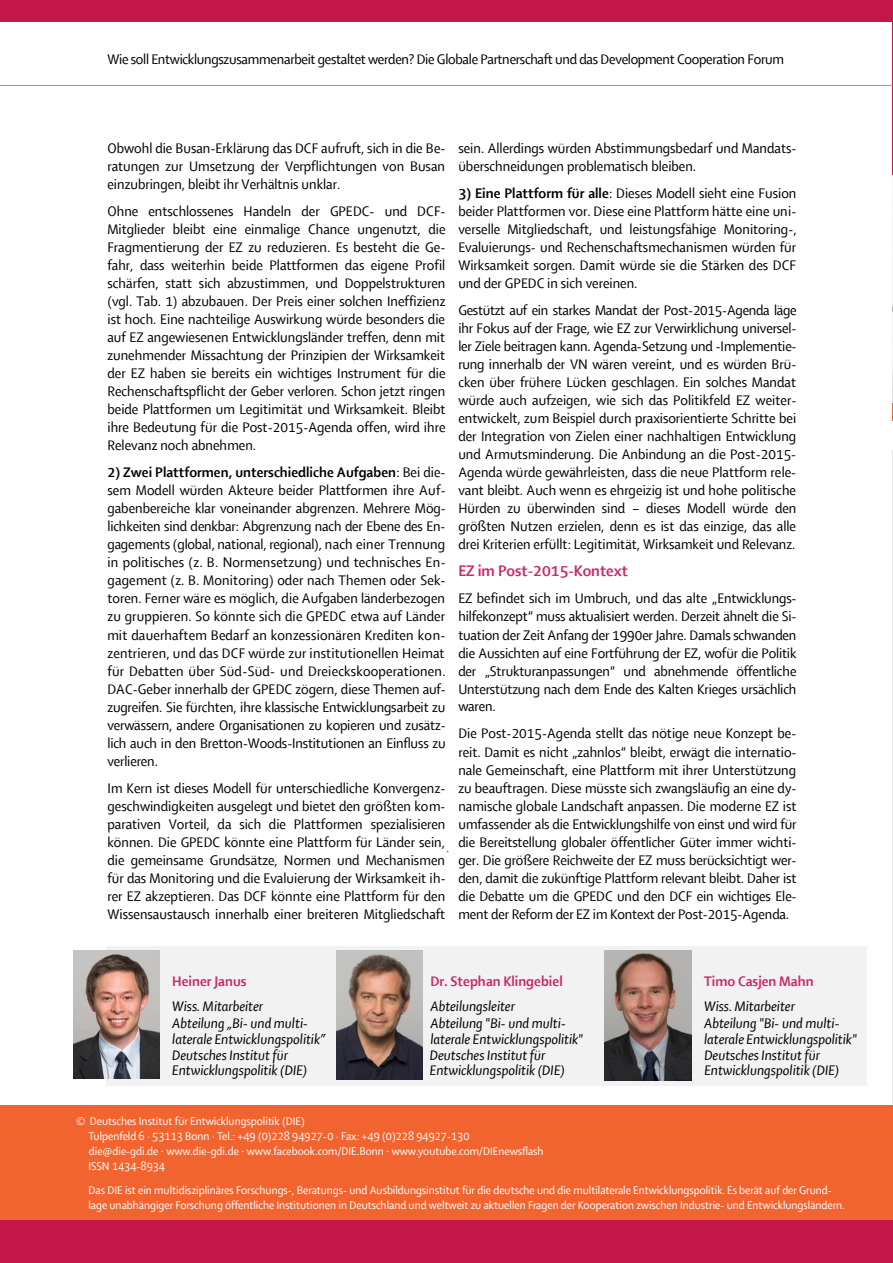
<style>
.page{position:relative;width:893px;height:1263px;background:#fff}
.page>*{position:absolute;margin:0;border:0;box-sizing:border-box;transform-origin:0 0}
.t1{font:700 16.5px "Shaker R";color:#c92967}
.t2{font:15px/18px "Shaker R";color:#000;text-align:justify}
.t3{font:italic 15px/15.9px "Shaker R";color:#000}
.t4{font:15px "Shaker R";letter-spacing:-.02em;color:#000}
.t5{font:700 15px "Shaker R";color:#c92967}
.t6{font:12px/15px "Shaker R";color:#fff}
.s1{font-weight:700}
.s2{font-family:"Bookman Old Style";font-size:10.5px}
</style>
<div class="page">
<img style="left:892px;top:174px;width:1px;height:230px">
<hr style="left:0;top:85px;width:893px;height:1px;background:#9f988a">
<div style="left:0;top:1106px;width:893px;height:115px;background:#f2642f"></div>
<div style="left:0;top:1220px;width:893px;height:43px;background:#c51649"></div>
<div style="left:0;top:0;width:893px;height:21px;background:#c51649"></div>
<hr style="left:106px;top:947px;width:760px;height:2px;background:#f2f2f2">
<div style="left:106px;top:949px;width:760px;height:50px;background:#f2f2f2"></div>
<div style="left:106px;top:999px;width:760px;height:16px;background:#f2f2f2"></div>
<div style="left:106px;top:1015px;width:760px;height:17px;background:#f2f2f2"></div>
<div style="left:106px;top:1032px;width:760px;height:16px;background:#f2f2f2"></div>
<div style="left:106px;top:1048px;width:760px;height:15px;background:#f2f2f2"></div>
<div style="left:106px;top:1063px;width:760px;height:22px;background:#f2f2f2"></div>
<img style="left:74px;top:950px;width:85px;height:129px">
<img style="left:336px;top:950px;width:87px;height:130px">
<img style="left:605px;top:950px;width:86px;height:130px">
<p class="t4" style="left:107px;top:52px;width:678px">Wie soll Entwicklungszusammenarbeit gestaltet werden? Die Globale Partnerschaft und das Development Cooperation Forum</p>
<p class="t2" style="left:107px;top:140px;width:340px">Obwohl die Busan-Erklärung das DCF aufruft, sich in die Be&shy;ratungen zur Umsetzung der Verpflichtungen von Busan einzubringen, bleibt ihr Verhältnis unklar.</p>
<p class="t2" style="left:107px;top:203px;width:340px">Ohne entschlossenes Handeln der GPEDC- und DCF-Mitglieder bleibt eine einmalige Chance ungenutzt, die Fragmentierung der EZ zu reduzieren. Es besteht die Ge&shy;fahr, dass weiterhin beide Plattformen das eigene Profil schärfen, statt sich abzustimmen, und Doppelstrukturen (vgl. Tab. 1) abzubauen. Der Preis einer solchen Ineffizienz ist hoch. Eine nachteilige Auswirkung würde besonders die auf EZ angewiesenen Entwicklungsländer treffen, denn mit zunehmender Missachtung der Prinzipien der Wirksamkeit der EZ haben sie bereits ein wichtiges Instrument für die Rechenschaftspflicht der Geber verloren. Schon jetzt ringen beide Plattformen um Legitimität und Wirksamkeit. Bleibt ihre Bedeutung für die Post-2015-Agenda offen, wird ihre Relevanz noch abnehmen.</p>
<p class="t2" style="left:107px;top:464px;width:340px"><span class="s1">2) Zwei Plattformen, unterschiedliche Aufgaben</span>: Bei die&shy;sem Modell würden Akteure beider Plattformen ihre Auf&shy;gabenbereiche klar voneinander abgrenzen. Mehrere Mög&shy;lichkeiten sind denkbar: Abgrenzung nach der Ebene des En&shy;gagements (global, national, regional), nach einer Trennung in politisches (z. B. Normensetzung) und technisches En&shy;gagement (z. B. Monitoring) oder nach Themen oder Sek&shy;toren. Ferner wäre es möglich, die Aufgaben länderbezogen zu gruppieren. So könnte sich die GPEDC etwa auf Länder mit dauerhaftem Bedarf an konzessionären Krediten kon&shy;zentrieren, und das DCF würde zur institutionellen Heimat für Debatten über Süd-Süd- und Dreieckskooperationen.<br>DAC-Geber innerhalb der GPEDC zögern, diese Themen auf&shy;zugreifen. Sie fürchten, ihre klassische Entwicklungsarbeit zu verwässern, andere Organisationen zu kopieren und zusätz&shy;lich auch in den Bretton-Woods-Institutionen an Einfluss zu verlieren.</p>
<p class="t2" style="left:107px;top:779px;width:340px">Im Kern ist dieses Modell für unterschiedliche Konvergenz&shy;geschwindigkeiten ausgelegt und bietet den größten kom&shy;parativen Vorteil, da sich die Plattformen spezialisieren können. Die GPEDC könnte eine Plattform für Länder sein, die gemeinsame Grundsätze, Normen und Mechanismen für das Monitoring und die Evaluierung der Wirksamkeit ih&shy;rer EZ akzeptieren. Das DCF könnte eine Plattform für den Wissensaustausch innerhalb einer breiteren Mitgliedschaft</p>
<p class="t2" style="left:458px;top:140px;width:340px">sein. Allerdings würden Abstimmungsbedarf und Mandats&shy;überschneidungen problematisch bleiben.</p>
<p class="t2" style="left:458px;top:185px;width:340px"><span class="s1">3) Eine Plattform für alle</span>: Dieses Modell sieht eine Fusion beider Plattformen vor. Diese eine Plattform hätte eine uni&shy;verselle Mitgliedschaft, und leistungsfähige Monitoring-, Evaluierungs- und Rechenschaftsmechanismen würden für Wirksamkeit sorgen. Damit würde sie die Stärken des DCF und der GPEDC in sich vereinen.</p>
<p class="t2" style="left:458px;top:302px;width:340px">Gestützt auf ein starkes Mandat der Post-2015-Agenda läge ihr Fokus auf der Frage, wie EZ zur Verwirklichung universel&shy;ler Ziele beitragen kann. Agenda-Setzung und -Implementie&shy;rung innerhalb der VN wären vereint, und es würden Brü&shy;cken über frühere Lücken geschlagen. Ein solches Mandat würde auch aufzeigen, wie sich das Politikfeld EZ weiter&shy;entwickelt, zum Beispiel durch praxisorientierte Schritte bei der Integration von Zielen einer nachhaltigen Entwicklung und Armutsminderung. Die Anbindung an die Post-2015- Agenda würde gewährleisten, dass die neue Plattform rele&shy;vant bleibt. Auch wenn es ehrgeizig ist und hohe politische Hürden zu überwinden sind – dieses Modell würde den größten Nutzen erzielen, denn es ist das einzige, das alle drei Kriterien erfüllt: Legitimität, Wirksamkeit und Relevanz.</p>
<p class="t1" style="left:458px;top:562px;width:171px">EZ im Post-2015-Kontext</p>
<p class="t2" style="left:458px;top:590px;width:340px">EZ befindet sich im Umbruch, und das alte „Entwicklungs&shy;hilfekonzept“ muss aktualisiert werden. Derzeit ähnelt die Si&shy;tuation der Zeit Anfang der 1990er Jahre. Damals schwanden die Aussichten auf eine Fortführung der EZ, wofür die Politik der „Strukturanpassungen“ und abnehmende öffentliche Unterstützung nach dem Ende des Kalten Krieges ursächlich waren.</p>
<p class="t2" style="left:458px;top:725px;width:340px">Die Post-2015-Agenda stellt das nötige neue Konzept be&shy;reit. Damit es nicht „zahnlos“ bleibt, erwägt die internatio&shy;nale Gemeinschaft, eine Plattform mit ihrer Unterstützung zu beauftragen. Diese müsste sich zwangsläufig an eine dy&shy;namische globale Landschaft anpassen. Die moderne EZ ist umfassender als die Entwicklungshilfe von einst und wird für die Bereitstellung globaler öffentlicher Güter immer wichti&shy;ger. Die größere Reichweite der EZ muss berücksichtigt wer&shy;den, damit die zukünftige Plattform relevant bleibt. Daher ist die Debatte um die GPEDC und den DCF ein wichtiges Ele&shy;ment der Reform der EZ im Kontext der Post-2015-Agenda.</p>
<p class="t5" style="left:172px;top:974px;width:76px">Heiner Janus</p>
<p class="t5" style="left:430px;top:974px;width:134px">Dr. Stephan Klingebiel</p>
<p class="t5" style="left:704px;top:974px;width:111px">Timo Casjen Mahn</p>
<p class="t3" style="left:172px;top:999px;width:155px">Wiss. Mitarbeiter<br>Abteilung „Bi- und multi&shy;laterale Entwicklungspolitik”<br>Deutsches Institut für<br>Entwicklungspolitik (DIE)</p>
<p class="t3" style="left:430px;top:999px;width:155px">Abteilungsleiter<br>Abteilung "Bi- und multi&shy;laterale Entwicklungspolitik"<br>Deutsches Institut für<br>Entwicklungspolitik (DIE)</p>
<p class="t3" style="left:704px;top:999px;width:154px">Wiss. Mitarbeiter<br>Abteilung "Bi- und multi&shy;laterale Entwicklungspolitik"<br>Deutsches Institut für<br>Entwicklungspolitik (DIE)</p>
<p class="t6" style="left:88px;top:1113px;width:382px;text-indent:-12px">© Deutsches Institut für Entwicklungspolitik (DIE)<br>Tulpenfeld 6 · 53113 Bonn · Tel.: +49 (0)228 94927-0 · Fax: +49 (0)228 94927-130</p>
<p class="t6" style="left:88px;top:1154px;width:745px;line-height:24px">ISSN 1434-8934<br>Das DIE ist ein multidisziplinäres Forschungs-, Beratungs- und Ausbildungsinstitut für die deutsche und die multilaterale Entwicklungspolitik. Es berät auf der Grund-</p>
<p class="t6" style="left:88px;top:1197px;width:758px">lage unabhängiger Forschung öffentliche Institutionen in Deutschland und weltweit zu aktuellen Fragen der Kooperation zwischen Industrie- und Entwicklungsländern.</p>
<p class="t6" style="left:89px;top:1144px;width:456px">die@die-gdi.de <span class="s2">∙</span> www.die-gdi.de <span class="s2">∙</span> www.facebook.com/DIE.Bonn <span class="s2">∙</span> www.youtube.com/DIEnewsflash</p>
</div>
